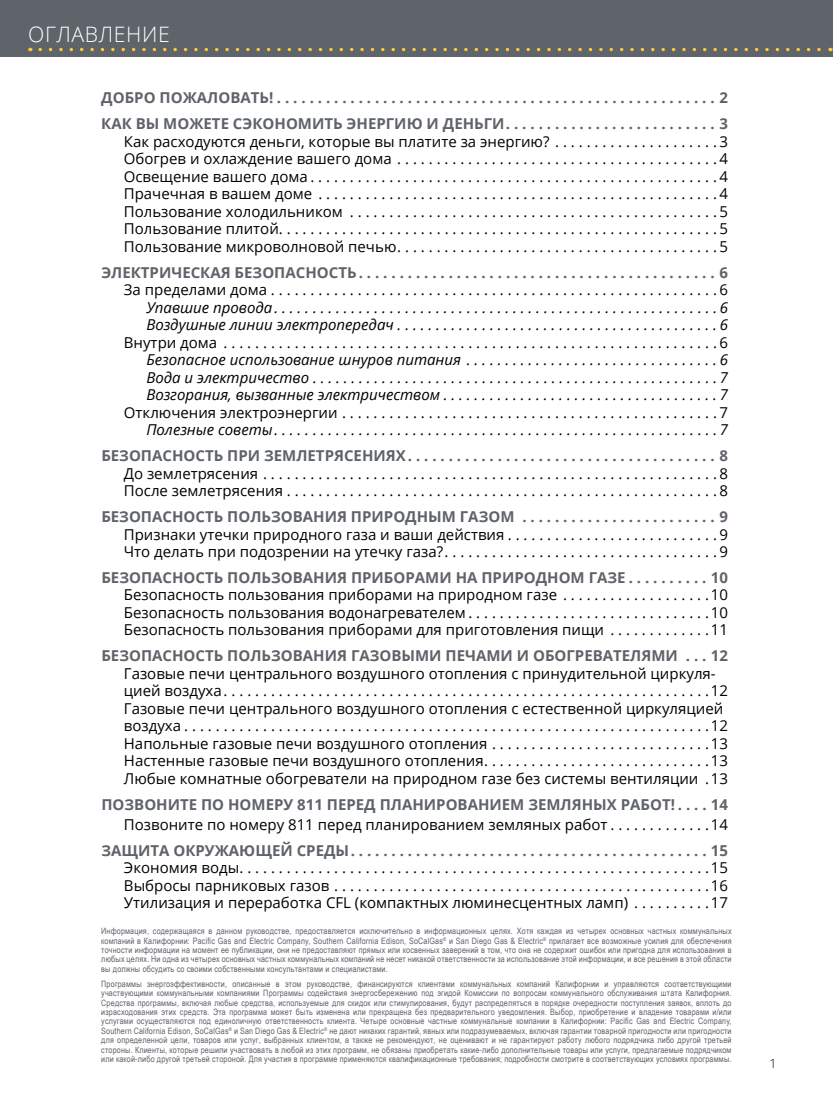
<style>
.page{position:relative;width:833px;height:1103px;background:#fff}
.page>*{position:absolute;margin:0;border:0;box-sizing:border-box;transform-origin:0 0}
.t1{font:300 21.25px "Open Sans";letter-spacing:.03em;color:#fff}
.t2{font:15px/17.5px "Open Sans";color:#000;text-align:justify}
.t3{font:700 15px/25.9px "Open Sans";color:#5f636a}
.t4{font:italic 15px/17.5px "Open Sans";color:#000}
.t5{font:300 12.5px "Open Sans";color:#000}
.t6{font:8.75px/9.4px "Arial Narrow";letter-spacing:.02em;color:#5f636a;text-align:justify}
</style>
<div class="page">
<div style="left:0;top:0;width:832px;height:57px;background:#5f636a"></div>
<svg style="left:40px;top:48px;width:781px;height:3px"></svg>
<h1 class="t1" style="left:28px;top:20px;width:143px">ОГЛАВЛЕНИЕ</h1>
<p class="t3" style="left:101px;top:85px;width:628px">ДОБРО ПОЖАЛОВАТЬ! . . . . . . . . . . . . . . . . . . . . . . . . . . . . . . . . . . . . . . . . . . . . . . . . . . . . . . 2<br>КАК ВЫ МОЖЕТЕ СЭКОНОМИТЬ ЭНЕРГИЮ И ДЕНЬГИ . . . . . . . . . . . . . . . . . . . . . . . . . . 3</p>
<p class="t2" style="left:124px;top:132px;width:605px">Как расходуются деньги, которые вы платите за энергию? . . . . . . . . . . . . . . . . . . . . 3<br>Обогрев и охлаждение вашего дома . . . . . . . . . . . . . . . . . . . . . . . . . . . . . . . . . . . . . . . . 4<br>Освещение вашего дома . . . . . . . . . . . . . . . . . . . . . . . . . . . . . . . . . . . . . . . . . . . . . . . . . . . 4<br>Прачечная в вашем доме . . . . . . . . . . . . . . . . . . . . . . . . . . . . . . . . . . . . . . . . . . . . . . . . . . 4<br>Пользование холодильником . . . . . . . . . . . . . . . . . . . . . . . . . . . . . . . . . . . . . . . . . . . . . . 5<br>Пользование плитой . . . . . . . . . . . . . . . . . . . . . . . . . . . . . . . . . . . . . . . . . . . . . . . . . . . . . . . 5<br>Пользование микроволновой печью . . . . . . . . . . . . . . . . . . . . . . . . . . . . . . . . . . . . . . . . 5</p>
<p class="t3" style="left:101px;top:259px;width:628px">ЭЛЕКТРИЧЕСКАЯ БЕЗОПАСНОСТЬ . . . . . . . . . . . . . . . . . . . . . . . . . . . . . . . . . . . . . . . . . . . . 6</p>
<p class="t2" style="left:124px;top:280px;width:605px">За пределами дома.........................................................6</p>
<p class="t4" style="left:146px;top:298px;width:583px">Упавшие провода . . . . . . . . . . . . . . . . . . . . . . . . . . . . . . . . . . . . . . . . . . . . . . . . . . . . . . . . . 6<br>Воздушные линии электропередач . . . . . . . . . . . . . . . . . . . . . . . . . . . . . . . . . . . . . . . . . . 6</p>
<p class="t2" style="left:124px;top:333px;width:605px">Внутри дома . . . . . . . . . . . . . . . . . . . . . . . . . . . . . . . . . . . . . . . . . . . . . . . . . . . . . . . . . . . . . . 6</p>
<p class="t4" style="left:146px;top:350px;width:320px">Безопасное использование шнуров питания .................................</p>
<p class="t4" style="left:146px;top:350px;width:583px;text-align:justify;text-indent:573px">6<br>Вода и электричество . . . . . . . . . . . . . . . . . . . . . . . . . . . . . . . . . . . . . . . . . . . . . . . . . . . . . 7<br>Возгорания, вызванные электричеством . . . . . . . . . . . . . . . . . . . . . . . . . . . . . . . . . . . 7</p>
<p class="t2" style="left:124px;top:403px;width:605px">Отключения электроэнергии . . . . . . . . . . . . . . . . . . . . . . . . . . . . . . . . . . . . . . . . . . . . . . . 7</p>
<p class="t4" style="left:146px;top:421px;width:583px">Полезные советы . . . . . . . . . . . . . . . . . . . . . . . . . . . . . . . . . . . . . . . . . . . . . . . . . . . . . . . . . 7</p>
<p class="t3" style="left:101px;top:442px;width:628px">БЕЗОПАСНОСТЬ ПРИ ЗЕМЛЕТРЯСЕНИЯХ . . . . . . . . . . . . . . . . . . . . . . . . . . . . . . . . . . . . . . 8</p>
<p class="t2" style="left:124px;top:464px;width:605px">До землетрясения . . . . . . . . . . . . . . . . . . . . . . . . . . . . . . . . . . . . . . . . . . . . . . . . . . . . . . . . . 8<br>После землетрясения . . . . . . . . . . . . . . . . . . . . . . . . . . . . . . . . . . . . . . . . . . . . . . . . . . . . . . 8</p>
<p class="t3" style="left:101px;top:503px;width:628px">БЕЗОПАСНОСТЬ ПОЛЬЗОВАНИЯ ПРИРОДНЫМ ГАЗОМ . . . . . . . . . . . . . . . . . . . . . . . . 9</p>
<p class="t2" style="left:124px;top:525px;width:605px">Признаки утечки природного газа и ваши действия . . . . . . . . . . . . . . . . . . . . . . . . . . 9<br>Что делать при подозрении на утечку газа? . . . . . . . . . . . . . . . . . . . . . . . . . . . . . . . . . . 9</p>
<p class="t3" style="left:101px;top:564px;width:628px">БЕЗОПАСНОСТЬ ПОЛЬЗОВАНИЯ ПРИБОРАМИ НА ПРИРОДНОМ ГАЗЕ . . . . . . . . . . 10</p>
<p class="t2" style="left:124px;top:586px;width:605px">Безопасность пользования приборами на природном газе . . . . . . . . . . . . . . . . . . 10<br>Безопасность пользования водонагревателем . . . . . . . . . . . . . . . . . . . . . . . . . . . . . . 10<br>Безопасность пользования приборами для приготовления пищи . . . . . . . . . . . . 11</p>
<p class="t3" style="left:101px;top:642px;width:628px">БЕЗОПАСНОСТЬ ПОЛЬЗОВАНИЯ ГАЗОВЫМИ ПЕЧАМИ И ОБОГРЕВАТЕЛЯМИ . . . 12</p>
<p class="t2" style="left:124px;top:664px;width:605px;text-align:left">Газовые печи центрального воздушного отопления с принудительной циркуля&shy;цией воздуха . . . . . . . . . . . . . . . . . . . . . . . . . . . . . . . . . . . . . . . . . . . . . . . . . . . . . . . . . . . . . 12<br>Газовые печи центрального воздушного отопления с естественной циркуляцией воздуха . . . . . . . . . . . . . . . . . . . . . . . . . . . . . . . . . . . . . . . . . . . . . . . . . . . . . . . . . . . . . . . . . . 12<br>Напольные газовые печи воздушного отопления . . . . . . . . . . . . . . . . . . . . . . . . . . . 13<br>Настенные газовые печи воздушного отопления . . . . . . . . . . . . . . . . . . . . . . . . . . . . 13<br>Любые комнатные обогреватели на природном газе без системы вентиляции . 13</p>
<p class="t3" style="left:101px;top:791px;width:628px">ПОЗВОНИТЕ ПО НОМЕРУ 811 ПЕРЕД ПЛАНИРОВАНИЕМ ЗЕМЛЯНЫХ РАБОТ! . . . . 14</p>
<p class="t2" style="left:124px;top:815px;width:605px">Позвоните по номеру 811 перед планированием земляных работ . . . . . . . . . . . . 14</p>
<p class="t3" style="left:101px;top:837px;width:628px">ЗАЩИТА ОКРУЖАЮЩЕЙ СРЕДЫ . . . . . . . . . . . . . . . . . . . . . . . . . . . . . . . . . . . . . . . . . . . . 15</p>
<p class="t2" style="left:124px;top:858px;width:605px">Экономия воды . . . . . . . . . . . . . . . . . . . . . . . . . . . . . . . . . . . . . . . . . . . . . . . . . . . . . . . . . . . 15<br>Выбросы парниковых газов . . . . . . . . . . . . . . . . . . . . . . . . . . . . . . . . . . . . . . . . . . . . . . . 16<br>Утилизация и переработка CFL (компактных люминесцентных ламп) . . . . . . . . . 17</p>
<p class="t6" style="left:101px;top:926px;width:631px">Информация, содержащаяся в данном руководстве, предоставляется исключительно в информационных целях. Хотя каждая из четырех основных частных коммунальных компаний в Калифорнии: Pacific Gas and Electric Company, Southern California Edison, SoCalGas<sup>®</sup> и San Diego Gas &amp; Electric<sup>®</sup> прилагает все возможные усилия для обеспечения точности информации на момент ее публикации, они не предоставляют прямых или косвенных заверений в том, что она не содержит ошибок или пригодна для использования в любых целях. Ни одна из четырех основных частных коммунальных компаний не несет никакой ответственности за использование этой информации, и все решения в этой области вы должны обсудить со своими собственными консультантами и специалистами.</p>
<p class="t6" style="left:101px;top:978px;width:631px">Программы энергоэффективности, описанные в этом руководстве, финансируются клиентами коммунальных компаний Калифорнии и управляются соответствующими участвующими коммунальными компаниями Программы содействия энергосбережению под эгидой Комиссии по вопросам коммунального обслуживания штата Калифорния.<br>Средства программы, включая любые средства, используемые для скидок или стимулирования, будут распределяться в порядке очередности поступления заявок, вплоть до израсходования этих средств. Эта программа может быть изменена или прекращена без предварительного уведомления. Выбор, приобретение и владение товарами и/или услугами осуществляются под единоличную ответственность клиента. Четыре основные частные коммунальные компании в Калифорнии: Pacific Gas and Electric Company, Southern California Edison, SoCalGas<sup>®</sup> и San Diego Gas &amp; Electric<sup>®</sup> не дают никаких гарантий, явных или подразумеваемых, включая гарантии товарной пригодности или пригодности для определенной цели, товаров или услуг, выбранных клиентом, а также не рекомендуют, не оценивают и не гарантируют работу любого подрядчика либо другой третьей стороны. Клиенты, которые решили участвовать в любой из этих программ, не обязаны приобретать какие-либо дополнительные товары или услуги, предлагаемые подрядчиком или какой-либо другой третьей стороной. Для участия в программе применяются квалификационные требования; подробности смотрите в соответствующих условиях программы.</p>
<p class="t5" style="left:769px;top:1054px;width:9px">1</p>
</div>
